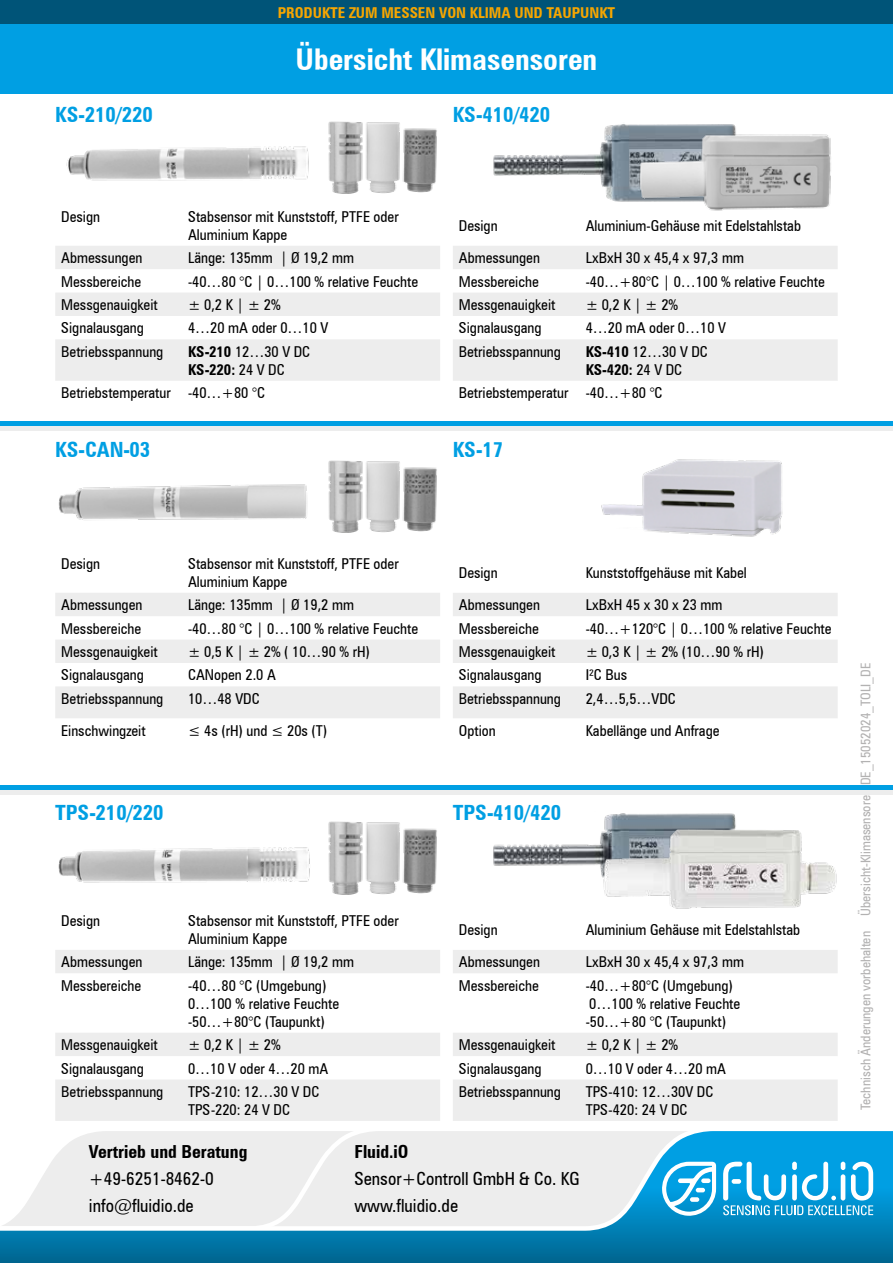
<style>
.page{position:relative;width:893px;height:1263px;background:#fff}
.page>*{position:absolute;margin:0;border:0;box-sizing:border-box;transform-origin:0 0}
.t1{font:700 condensed 30px "Zurich BT";color:#fff}
.t2{font:700 condensed 21px "Zurich BT";color:#009fe3}
.t3{font:condensed 18px/27px "Zurich BT";color:#000}
.t4{font:700 condensed 18px "Zurich BT";color:#000}
.t5{font:condensed 15px/18px "Zurich BT";color:#000}
.t6{font:700 condensed 15px/18px "Zurich BT";color:#000}
.t7{font:700 condensed 15px "Zurich BT";color:#f7a600}
.t8{font:condensed 13.5px "Zurich BT";color:#b3b2b2}
.s1{font-weight:400}
</style>
<div class="page">
<div style="left:0;top:24px;width:893px;height:70px;background:#009fe3"></div>
<div style="left:0;top:0;width:893px;height:24px;background:#005478"></div>
<svg style="left:0;top:1233px;width:893px;height:30px;background:#00709f"></svg>
<svg style="left:0;top:1131px;width:893px;height:102px;background:#c0dde9"></svg>
<svg style="left:661px;top:1162px;width:55px;height:53px"></svg>
<div style="left:690px;top:1197px;width:9px;height:5px;background:#fff;border-radius:2px"></div>
<svg style="left:723px;top:1162px;width:150px;height:53px"></svg>
<div style="left:0;top:785px;width:893px;height:5px;background:#009fe3"></div>
<hr style="left:0;top:790px;width:893px;height:4px;background:#ededed">
<svg style="left:55px;top:246px;width:385px;height:135px;fill:#ededed"></svg>
<div style="left:0;top:421px;width:893px;height:5px;background:#009fe3"></div>
<hr style="left:0;top:426px;width:893px;height:4px;background:#ededed">
<svg style="left:453px;top:246px;width:385px;height:135px;fill:#ededed"></svg>
<svg style="left:55px;top:593px;width:385px;height:125px;fill:#ededed"></svg>
<svg style="left:453px;top:593px;width:385px;height:125px;fill:#ededed"></svg>
<svg style="left:55px;top:950px;width:385px;height:171px;fill:#ededed"></svg>
<svg style="left:453px;top:950px;width:385px;height:171px;fill:#ededed"></svg>
<img style="left:66px;top:146px;width:243px;height:35px">
<img style="left:328px;top:121px;width:109px;height:73px">
<img style="left:493px;top:124px;width:241px;height:78px">
<img style="left:633px;top:125px;width:198px;height:86px">
<img style="left:601px;top:459px;width:182px;height:78px">
<img style="left:58px;top:484px;width:249px;height:36px">
<img style="left:328px;top:460px;width:109px;height:73px">
<img style="left:58px;top:847px;width:252px;height:36px">
<img style="left:328px;top:821px;width:109px;height:74px">
<img style="left:493px;top:813px;width:243px;height:53px">
<img style="left:593px;top:830px;width:244px;height:79px">
<p class="t7" style="left:278px;top:3px;width:339px">PRODUKTE ZUM MESSEN VON KLIMA UND TAUPUNKT</p>
<h2 class="t2" style="left:55px;top:102px;width:99px">KS-210/220</h2>
<h1 class="t1" style="left:296px;top:41px;width:303px">Übersicht Klimasensoren</h1>
<h2 class="t2" style="left:453px;top:102px;width:99px">KS-410/420</h2>
<p class="t5" style="left:61px;top:207px;width:40px">Design</p>
<p class="t5" style="left:188px;top:207px;width:212px">Stabsensor mit Kunststoff, PTFE oder<br>Aluminium Kappe</p>
<p class="t5" style="left:61px;top:249px;width:83px">Abmessungen</p>
<p class="t5" style="left:188px;top:249px;width:167px">Länge: 135mm | Ø 19,2 mm</p>
<p class="t5" style="left:61px;top:272px;width:82px">Messbereiche</p>
<p class="t5" style="left:188px;top:272px;width:232px">-40…80 °C | 0…100 % relative Feuchte</p>
<p class="t5" style="left:61px;top:295px;width:98px">Messgenauigkeit</p>
<p class="t5" style="left:188px;top:295px;width:94px">± 0,2 K | ± 2%</p>
<p class="t5" style="left:61px;top:319px;width:84px">Signalausgang</p>
<p class="t5" style="left:188px;top:319px;width:142px">4…20 mA oder 0…10 V</p>
<p class="t5" style="left:61px;top:342px;width:104px">Betriebsspannung</p>
<p class="t6" style="left:188px;top:342px;width:124px">KS-210 <span class="s1">12…30 V DC<br></span>KS-220: <span class="s1">24 V DC</span></p>
<p class="t5" style="left:61px;top:384px;width:205px">Betriebstemperatur -40…+80 °C</p>
<p class="t5" style="left:459px;top:217px;width:40px">Design</p>
<p class="t5" style="left:586px;top:217px;width:217px">Aluminium-Gehäuse mit Edelstahlstab</p>
<p class="t5" style="left:459px;top:249px;width:83px">Abmessungen</p>
<p class="t5" style="left:586px;top:249px;width:160px">LxBxH 30 x 45,4 x 97,3 mm</p>
<p class="t5" style="left:459px;top:272px;width:82px">Messbereiche</p>
<p class="t5" style="left:586px;top:272px;width:241px">-40…+80°C | 0…100 % relative Feuchte</p>
<p class="t5" style="left:459px;top:295px;width:98px">Messgenauigkeit</p>
<p class="t5" style="left:586px;top:295px;width:94px">± 0,2 K | ± 2%</p>
<p class="t5" style="left:459px;top:319px;width:84px">Signalausgang</p>
<p class="t5" style="left:586px;top:319px;width:142px">4…20 mA oder 0…10 V</p>
<p class="t5" style="left:459px;top:342px;width:104px">Betriebsspannung</p>
<p class="t6" style="left:586px;top:342px;width:124px">KS-410 <span class="s1">12…30 V DC<br></span>KS-420: <span class="s1">24 V DC</span></p>
<p class="t5" style="left:459px;top:384px;width:205px">Betriebstemperatur -40…+80 °C</p>
<h2 class="t2" style="left:55px;top:437px;width:97px">KS-CAN-03</h2>
<h2 class="t2" style="left:453px;top:437px;width:52px">KS-17</h2>
<p class="t5" style="left:61px;top:554px;width:40px">Design</p>
<p class="t5" style="left:188px;top:554px;width:212px">Stabsensor mit Kunststoff, PTFE oder<br>Aluminium Kappe</p>
<p class="t5" style="left:61px;top:596px;width:83px">Abmessungen</p>
<p class="t5" style="left:188px;top:596px;width:167px">Länge: 135mm | Ø 19,2 mm</p>
<p class="t5" style="left:61px;top:619px;width:82px">Messbereiche</p>
<p class="t5" style="left:188px;top:619px;width:232px">-40…80 °C | 0…100 % relative Feuchte</p>
<p class="t5" style="left:61px;top:642px;width:98px">Messgenauigkeit</p>
<p class="t5" style="left:188px;top:642px;width:183px">± 0,5 K | ± 2% ( 10…90 % rH)</p>
<p class="t5" style="left:61px;top:666px;width:84px">Signalausgang</p>
<p class="t5" style="left:188px;top:666px;width:89px">CANopen 2.0 A</p>
<p class="t5" style="left:61px;top:689px;width:104px">Betriebsspannung</p>
<p class="t5" style="left:188px;top:689px;width:73px">10…48 VDC</p>
<p class="t5" style="left:61px;top:721px;width:86px">Einschwingzeit</p>
<p class="t5" style="left:188px;top:721px;width:141px">≤ 4s (rH) und ≤ 20s (T)</p>
<p class="t5" style="left:459px;top:564px;width:40px">Design</p>
<p class="t5" style="left:586px;top:564px;width:163px">Kunststoffgehäuse mit Kabel</p>
<p class="t5" style="left:459px;top:596px;width:83px">Abmessungen</p>
<p class="t5" style="left:586px;top:596px;width:138px">LxBxH 45 x 30 x 23 mm</p>
<p class="t5" style="left:459px;top:619px;width:82px">Messbereiche</p>
<p class="t5" style="left:586px;top:619px;width:247px">-40…+120°C | 0…100 % relative Feuchte</p>
<p class="t5" style="left:459px;top:642px;width:98px">Messgenauigkeit</p>
<p class="t5" style="left:586px;top:642px;width:180px">± 0,3 K | ± 2% (10…90 % rH)</p>
<p class="t5" style="left:459px;top:666px;width:84px">Signalausgang</p>
<p class="t5" style="left:586px;top:666px;width:43px">I²C Bus</p>
<p class="t5" style="left:459px;top:689px;width:104px">Betriebsspannung</p>
<p class="t5" style="left:586px;top:689px;width:92px">2,4…5,5…VDC</p>
<p class="t5" style="left:459px;top:721px;width:38px">Option</p>
<p class="t5" style="left:586px;top:721px;width:135px">Kabellänge und Anfrage</p>
<h2 class="t2" style="left:55px;top:800px;width:110px">TPS-210/220</h2>
<h2 class="t2" style="left:453px;top:800px;width:110px">TPS-410/420</h2>
<p class="t5" style="left:61px;top:911px;width:40px">Design</p>
<p class="t5" style="left:188px;top:911px;width:212px">Stabsensor mit Kunststoff, PTFE oder<br>Aluminium Kappe</p>
<p class="t5" style="left:61px;top:953px;width:83px">Abmessungen</p>
<p class="t5" style="left:188px;top:953px;width:167px">Länge: 135mm | Ø 19,2 mm</p>
<p class="t5" style="left:61px;top:976px;width:82px">Messbereiche</p>
<p class="t5" style="left:188px;top:976px;width:153px">-40…80 °C (Umgebung)<br>0…100 % relative Feuchte -50…+80°C (Taupunkt)</p>
<p class="t5" style="left:61px;top:1035px;width:98px">Messgenauigkeit</p>
<p class="t5" style="left:188px;top:1035px;width:94px">± 0,2 K | ± 2%</p>
<p class="t5" style="left:61px;top:1059px;width:84px">Signalausgang</p>
<p class="t5" style="left:188px;top:1059px;width:142px">0…10 V oder 4…20 mA</p>
<p class="t5" style="left:61px;top:1082px;width:104px">Betriebsspannung</p>
<p class="t5" style="left:188px;top:1082px;width:133px">TPS-210: 12…30 V DC<br>TPS-220: 24 V DC</p>
<p class="t5" style="left:459px;top:921px;width:40px">Design</p>
<p class="t5" style="left:586px;top:921px;width:216px">Aluminium Gehäuse mit Edelstahlstab</p>
<p class="t5" style="left:459px;top:953px;width:83px">Abmessungen</p>
<p class="t5" style="left:586px;top:953px;width:160px">LxBxH 30 x 45,4 x 97,3 mm</p>
<p class="t5" style="left:459px;top:976px;width:82px">Messbereiche</p>
<p class="t5" style="left:586px;top:976px;width:156px">-40…+80°C (Umgebung)<br>0…100 % relative Feuchte -50…+80 °C (Taupunkt)</p>
<p class="t5" style="left:459px;top:1036px;width:98px">Messgenauigkeit</p>
<p class="t5" style="left:586px;top:1036px;width:94px">± 0,2 K | ± 2%</p>
<p class="t5" style="left:459px;top:1059px;width:84px">Signalausgang</p>
<p class="t5" style="left:586px;top:1059px;width:142px">0…10 V oder 4…20 mA</p>
<p class="t5" style="left:459px;top:1082px;width:104px">Betriebsspannung</p>
<p class="t5" style="left:586px;top:1082px;width:129px">TPS-410: 12…30V DC<br>TPS-420: 24 V DC</p>
<p class="t4" style="left:89px;top:1140px;width:160px">Vertrieb und Beratung</p>
<p class="t3" style="left:89px;top:1164px;width:126px">+49-6251-8462-0 info@fluidio.de</p>
<p class="t4" style="left:354px;top:1140px;width:56px">Fluid.iO</p>
<p class="t3" style="left:354px;top:1164px;width:227px">Sensor+Controll GmbH &amp; Co. KG www.fluidio.de</p>
<p class="t8" style="left:857px;top:916px;width:255px;rotate:-90deg">Übersicht-Klimasensoren-DE_15052024_TOLI_DE</p>
<p class="t8" style="left:857px;top:1110px;width:180px;rotate:-90deg">Technisch Änderungen vorbehalten</p>
</div>
